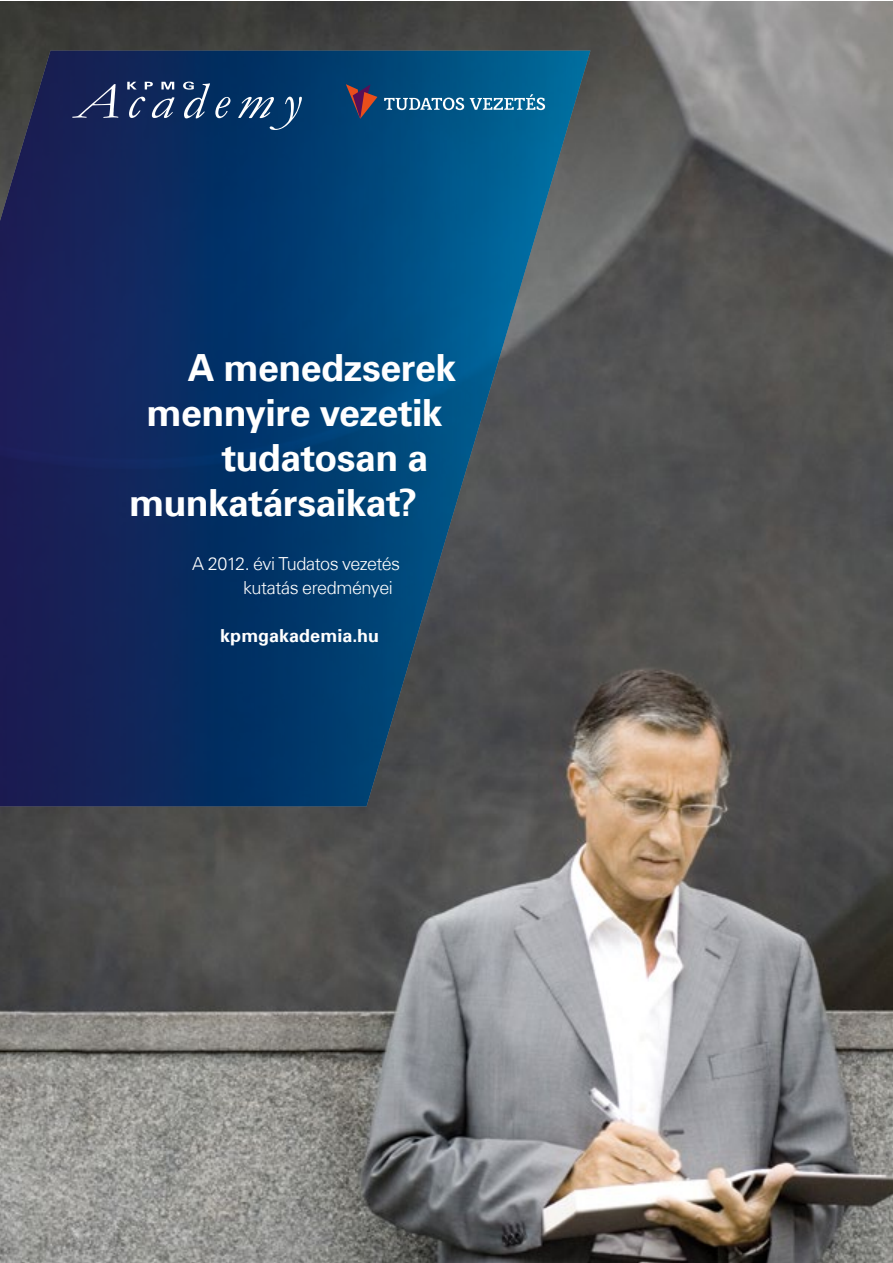
<style>
.page{position:relative;width:893px;height:1263px;background:#fff}
.page>*{position:absolute;margin:0;border:0;box-sizing:border-box;transform-origin:0 0}
.t1{font:700 37.5px "Universfor KPMG";letter-spacing:-.015em;color:#fff}
.t2{font:300 18px/24px "Universfor KPMG";letter-spacing:-.025em;color:#fff}
.t3{font:700 18px "Universfor KPMG";color:#fff}
</style>
<div class="page">
<img style="left:0;top:1px;width:892px;height:1262px">
<svg style="left:0;top:50px;width:590px;height:756px;background:#173c66"></svg>
<svg style="left:72px;top:82px;width:230px;height:48px;background:#264471"></svg>
<svg style="left:346px;top:84px;width:31px;height:35px"></svg>
<svg style="left:384px;top:94px;width:161px;height:16px"></svg>
<p class="t1" style="left:188px;top:353px;width:270px">A menedzserek</p>
<p class="t1" style="left:147px;top:398px;width:298px">mennyire vezetik</p>
<p class="t1" style="left:222px;top:443px;width:208px">tudatosan a</p>
<p class="t1" style="left:129px;top:488px;width:290px">munkatársaikat?</p>
<p class="t2" style="left:243px;top:553px;width:159px;text-indent:-51px">A 2012. évi Tudatos vezetés kutatás eredményei</p>
<p class="t3" style="left:220px;top:628px;width:161px">kpmgakademia.hu</p>
</div>
